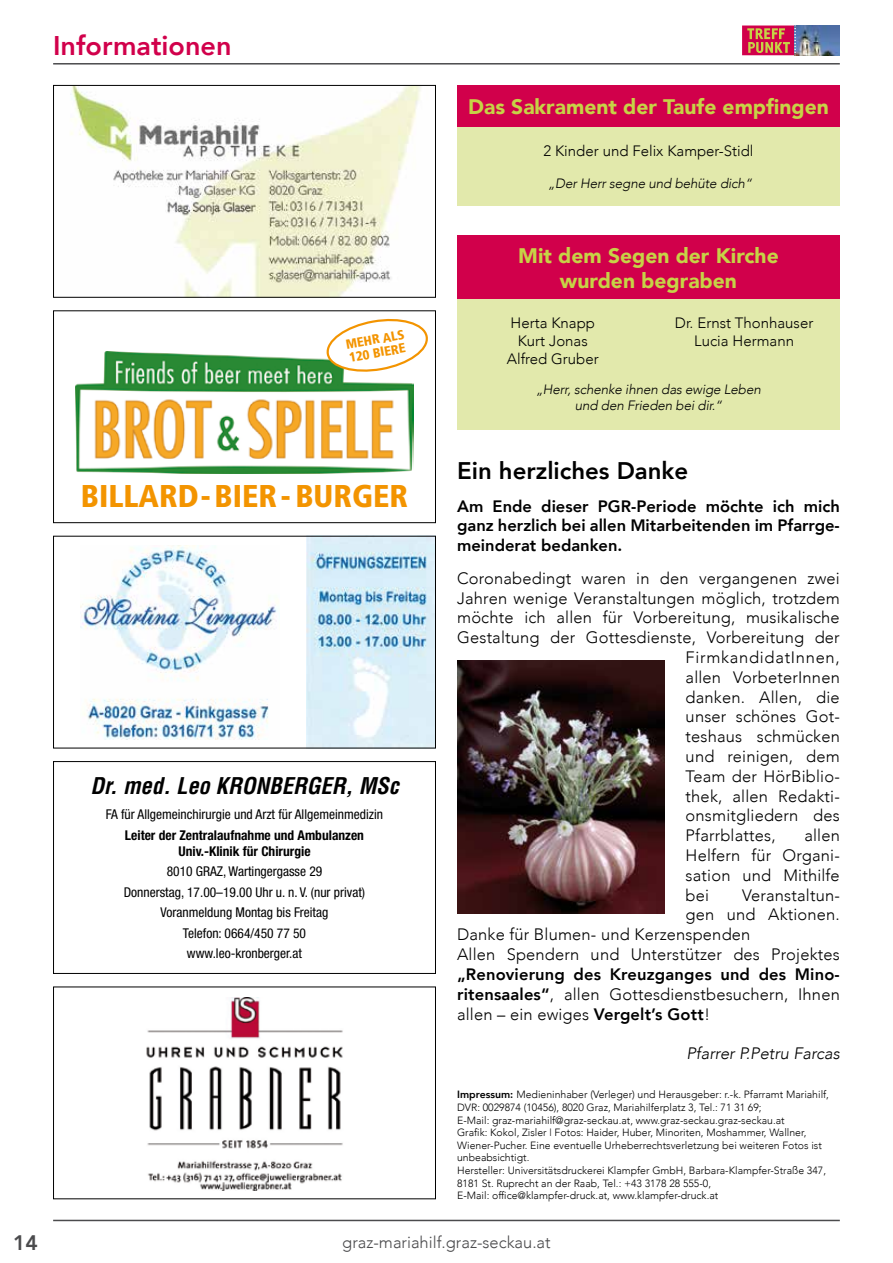
<style>
.page{position:relative;width:893px;height:1263px;background:#fff}
.page>*{position:absolute;margin:0;border:0;box-sizing:border-box;transform-origin:0 0}
.t1{font:900 condensed 31.5px "Frutiger";color:#f39400}
.t2{font:800 27px "Avenir LT Com";color:#d1004b}
.t3{font:800 24px "Avenir LT Com";color:#000}
.t4{font:italic 700 condensed 22.5px "Helvetica";color:#000}
.t5{font:900 21px/25.2px "Avenir LT Com";color:#c6d346;text-align:center}
.t6{font:800 21px "Avenir LT Com";color:#4b4b4d}
.t7{font:300 16.5px/19.8px "Avenir LT Com";letter-spacing:.01em;color:#000;text-align:justify}
.t8{font:800 16.5px/19.8px "Avenir LT Com";color:#000;text-align:justify}
.t9{font:300 16.5px "Avenir LT Com";color:#4b4b4d}
.t10{font:italic 300 16.5px "Avenir LT Com";color:#000}
.t11{font:300 16.5px "Avenir LT Com";letter-spacing:.045em;color:#000}
.t12{font:300 15px/18px "Avenir LT Com";color:#000;text-align:center}
.t13{font:condensed 13.5px/20.4px "Helvetica Neue LT Std";color:#000;text-align:center}
.t14{font:italic 300 13.5px/16.2px "Avenir LT Com";letter-spacing:-.01em;color:#000;text-align:center}
.t15{font:700 condensed 13.5px/16.2px "Helvetica Neue LT Std";color:#000;text-align:center}
.t16{font:900 condensed 13.2px/13.2px "Frutiger";color:#f39400}
.t17{font:300 10.5px/12.6px "Avenir LT Com";color:#000}
.s1{font-weight:300}
.s2{font-weight:800}
.s3{font-family:"Univers";font-stretch:condensed}
</style>
<div class="page">
<hr style="left:53px;top:63px;width:787px;height:2px;background:#4b4b4d">
<hr style="left:53px;top:1220px;width:787px;height:1px;background:#4b4b4d">
<img style="left:796px;top:26px;width:44px;height:29px">
<svg style="left:742px;top:26px;width:54px;height:30px;background:#cc4852"></svg>
<img style="left:307px;top:538px;width:127px;height:208px">
<div style="left:53px;top:536px;width:383px;height:212px;border:1px solid #000"></div>
<img style="left:80px;top:545px;width:197px;height:194px">
<img style="left:146px;top:997px;width:197px;height:193px">
<div style="left:53px;top:986px;width:383px;height:213px;border:1px solid #000"></div>
<div style="left:53px;top:310px;width:383px;height:213px;border:1px solid #000"></div>
<div style="left:53px;top:761px;width:383px;height:213px;border:1px solid #000"></div>
<img style="left:70px;top:87px;width:351px;height:209px">
<div style="left:53px;top:85px;width:383px;height:213px;border:1px solid #000"></div>
<img style="left:75px;top:351px;width:339px;height:122px">
<svg style="left:326px;top:318px;width:102px;height:56px"></svg>
<div style="left:457px;top:85px;width:383px;height:43px;background:#d1004b"></div>
<div style="left:457px;top:128px;width:383px;height:78px;background:#e2e9ac"></div>
<img style="left:457px;top:661px;width:207px;height:253px">
<div style="left:457px;top:235px;width:383px;height:64px;background:#d1004b"></div>
<div style="left:457px;top:299px;width:383px;height:131px;background:#e2e9ac"></div>
<h2 class="t2" style="left:53px;top:30px;width:180px">Informationen</h2>
<p class="t16" style="left:345px;top:338px;width:61px;rotate:-10deg">MEHR ALS<br>120 BIERE</p>
<h1 class="t1" style="left:81px;top:477px;width:329px">BILLARD - BIER - BURGER</h1>
<h3 class="t4" style="left:90px;top:772px;width:310px">Dr. med. Leo KRONBERGER, MSc</h3>
<p class="t13" style="left:106px;top:804px;width:279px">FA für Allgemeinchirurgie und Arzt für Allgemeinmedizin</p>
<p class="t15" style="left:125px;top:826px;width:241px">Leiter der Zentralaufnahme und Ambulanzen<br>Univ.-Klinik für Chirurgie</p>
<p class="t13" style="left:124px;top:861px;width:243px">8010 GRAZ, Wartingergasse 29<br>Donnerstag, 17.00–19.00 Uhr u. n. V. (nur privat)<br>Voranmeldung Montag bis Freitag<br>Telefon: 0664/450 77 50 www.leo-kronberger.at</p>
<h3 class="t5" style="left:468px;top:94px;width:362px">Das Sakrament der Taufe empfingen</h3>
<h3 class="t12" style="left:543px;top:142px;width:212px">2 Kinder und Felix Kamper-Stidl</h3>
<p class="t14" style="left:548px;top:176px;width:205px">„Der Herr segne und behüte dich“</p>
<h3 class="t5" style="left:518px;top:243px;width:262px">Mit dem Segen der Kirche wurden begraben</h3>
<h3 class="t12" style="left:507px;top:313px;width:93px">Herta Knapp<br>Kurt Jonas<br>Alfred Gruber</h3>
<h3 class="t12" style="left:675px;top:313px;width:140px">Dr. Ernst Thonhauser<br>Lucia Hermann</h3>
<p class="t14" style="left:536px;top:381px;width:226px">„Herr, schenke ihnen das ewige Leben und den Frieden bei dir.“</p>
<h3 class="t3" style="left:457px;top:456px;width:233px">Ein herzliches Danke</h3>
<h3 class="t8" style="left:457px;top:496px;width:384px">Am Ende dieser PGR-Periode möchte ich mich ganz herzlich bei allen Mitarbeitenden im Pfarrge&shy;meinderat bedanken.</h3>
<h3 class="t7" style="left:457px;top:568px;width:384px">Coronabedingt waren in den vergangenen zwei</h3>
<h3 class="t7" style="left:457px;top:588px;width:384px">Jahren wenige Veranstaltungen möglich, trotzdem</h3>
<h3 class="t7" style="left:457px;top:608px;width:384px">möchte ich allen für Vorbereitung, musikalische</h3>
<h3 class="t7" style="left:457px;top:628px;width:384px">Gestaltung der Gottesdienste, Vorbereitung der</h3>
<h3 class="t11" style="left:686px;top:648px;width:156px">FirmkandidatInnen,</h3>
<h3 class="t7" style="left:686px;top:667px;width:156px">allen VorbeterInnen</h3>
<h3 class="t7" style="left:686px;top:687px;width:156px">danken. Allen, die</h3>
<h3 class="t7" style="left:686px;top:707px;width:156px">unser schönes Got-</h3>
<h3 class="t7" style="left:686px;top:727px;width:156px">teshaus schmücken</h3>
<h3 class="t7" style="left:686px;top:746px;width:156px">und reinigen, dem</h3>
<h3 class="t7" style="left:686px;top:766px;width:156px">Team der HörBiblio-</h3>
<h3 class="t7" style="left:686px;top:786px;width:156px">thek, allen Redakti-</h3>
<h3 class="t7" style="left:686px;top:806px;width:156px">onsmitgliedern des</h3>
<h3 class="t7" style="left:686px;top:826px;width:91px">Pfarrblattes,</h3>
<h3 class="t7" style="left:686px;top:826px;width:156px;text-indent:119px">allen Helfern für Organi&shy;sation und Mithilfe bei</h3>
<h3 class="t7" style="left:742px;top:885px;width:99px">Veranstaltun-</h3>
<h3 class="t7" style="left:686px;top:905px;width:156px">gen und Aktionen.</h3>
<h3 class="t7" style="left:457px;top:925px;width:295px">Danke für Blumen- und Kerzenspenden</h3>
<h3 class="t7" style="left:457px;top:944px;width:384px">Allen Spendern und Unterstützer des Projektes</h3>
<h3 class="t8" style="left:457px;top:964px;width:384px">„Renovierung des Kreuzganges und des Mino&shy;ritensaales“<span class="s1">, allen Gottesdienstbesuchern, Ihnen allen – ein ewiges</span> Vergelt’s Gott<span class="s1">!</span></h3>
<h3 class="t10" style="left:686px;top:1044px;width:155px">Pfarrer P.Petru Farcas</h3>
<p class="t17" style="left:457px;top:1088px;width:373px"><span class="s2">Impressum:</span> Medieninhaber (Verleger) und Herausgeber: r.-k. Pfarramt Mariahilf, DVR: 0029874 (10456), 8020 Graz, Mariahilferplatz 3, Tel.: 71 31 69;<br>E-Mail: graz-mariahilf@graz-seckau.at, www.graz-seckau.graz-seckau.at<br>Grafik: Kokol, Zisler <span class="s3">|</span> Fotos: Haider, Huber, Minoriten, Moshammer, Wallner, Wiener-Pucher. Eine eventuelle Urheberrechtsverletzung bei weiteren Fotos ist unbeabsichtigt.<br>Hersteller: Universitätsdruckerei Klampfer GmbH, Barbara-Klampfer-Straße 347, 8181 St. Ruprecht an der Raab, Tel.: +43 3178 28 555-0,<br>E-Mail: office@klampfer-druck.at, www.klampfer-druck.at</p>
<h3 class="t6" style="left:13px;top:1230px;width:26px">14</h3>
<h3 class="t9" style="left:342px;top:1232px;width:210px">graz-mariahilf.graz-seckau.at</h3>
</div>
